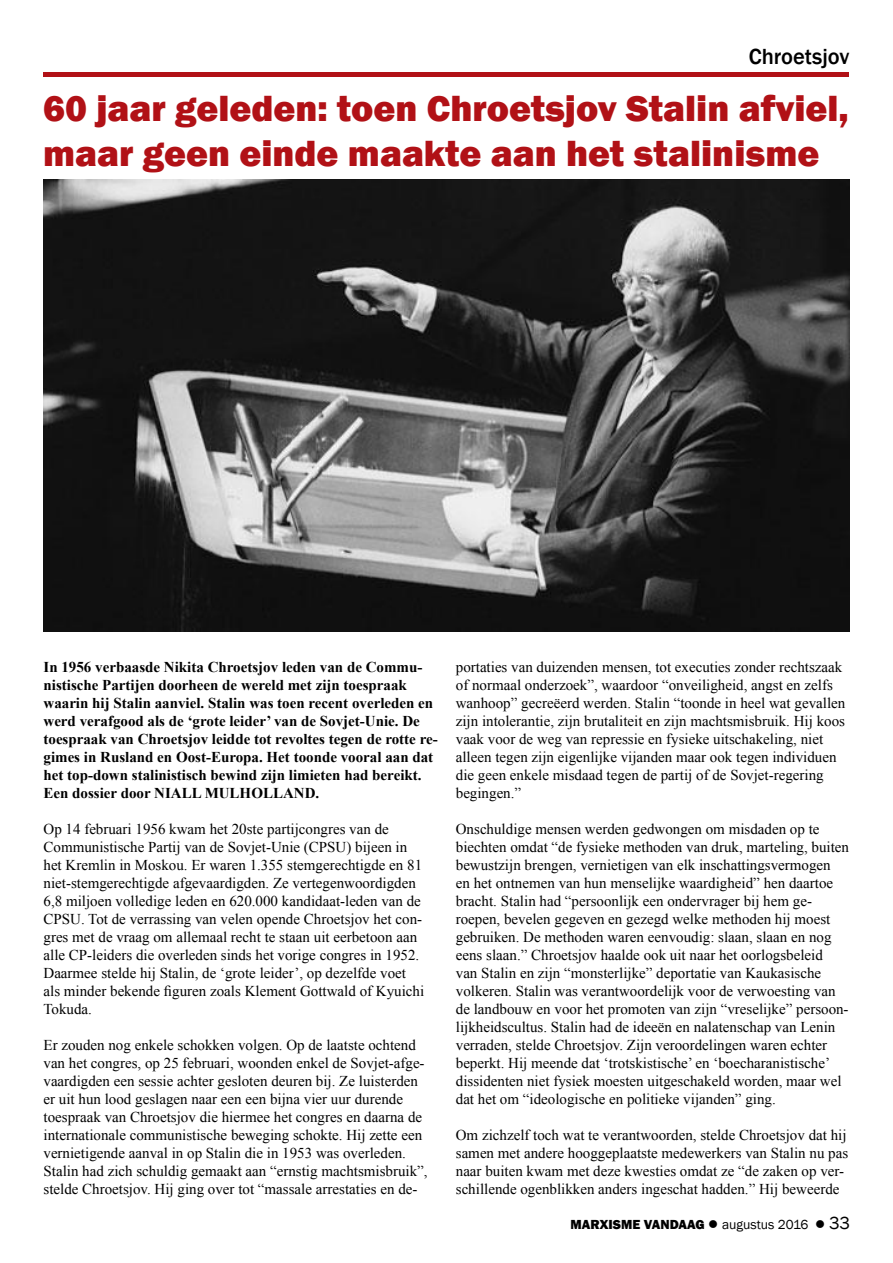
<style>
.page{position:relative;width:893px;height:1263px;background:#fff}
.page>*{position:absolute;margin:0;border:0;box-sizing:border-box;transform-origin:0 0}
.t1{font:800 37.5px/45px "Franklin Gothic";color:#b11116}
.t2{font:500 22.5px "Franklin Gothic";color:#000}
.t3{font:15px/18px "Times New Roman";color:#000}
.t4{font:700 15px/18px "Times New Roman";color:#000}
.t5{font:800 13.5px "Franklin Gothic";color:#000}
.s1{font-weight:400}
.s2{font-weight:400;font-size:18px}
</style>
<div class="page">
<div style="left:44px;top:72px;width:805px;height:5px;background:#b11116"></div>
<img style="left:43px;top:180px;width:806px;height:451px">
<h2 class="t2" style="left:749px;top:42px;width:102px">Chroetsjov</h2>
<h1 class="t1" style="left:43px;top:85px;width:807px">60 jaar geleden: toen Chroetsjov Stalin afviel, maar geen einde maakte aan het stalinisme</h1>
<p class="t4" style="left:44px;top:657px;width:396px">In 1956 verbaasde Nikita Chroetsjov leden van de Commu&shy;nistische Partijen doorheen de wereld met zijn toespraak waarin hij Stalin aanviel. Stalin was toen recent overleden en werd verafgood als de ‘grote leider’ van de Sovjet-Unie. De toespraak van Chroetsjov leidde tot revoltes tegen de rotte re&shy;gimes in Rusland en Oost-Europa. Het toonde vooral aan dat het top-down stalinistisch bewind zijn limieten had bereikt.<br>Een dossier door NIALL MULHOLLAND.</p>
<p class="t3" style="left:44px;top:820px;width:382px">Op 14 februari 1956 kwam het 20ste partijcongres van de Communistische Partij van de Sovjet-Unie (CPSU) bijeen in het Kremlin in Moskou. Er waren 1.355 stemgerechtigde en 81 niet-stemgerechtigde afgevaardigden. Ze vertegenwoordigden 6,8 miljoen volledige leden en 620.000 kandidaat-leden van de CPSU. Tot de verrassing van velen opende Chroetsjov het con&shy;gres met de vraag om allemaal recht te staan uit eerbetoon aan alle CP-leiders die overleden sinds het vorige congres in 1952.<br>Daarmee stelde hij Stalin, de ‘grote leider’, op dezelfde voet als minder bekende figuren zoals Klement Gottwald of Kyuichi Tokuda.</p>
<p class="t3" style="left:44px;top:1036px;width:386px">Er zouden nog enkele schokken volgen. Op de laatste ochtend van het congres, op 25 februari, woonden enkel de Sovjet-afge&shy;vaardigden een sessie achter gesloten deuren bij. Ze luisterden er uit hun lood geslagen naar een een bijna vier uur durende toespraak van Chroetsjov die hiermee het congres en daarna de internationale communistische beweging schokte. Hij zette een vernietigende aanval in op Stalin die in 1953 was overleden.<br>Stalin had zich schuldig gemaakt aan “ernstig machtsmisbruik”, stelde Chroetsjov. Hij ging over tot “massale arrestaties en de-</p>
<p class="t3" style="left:456px;top:658px;width:391px">portaties van duizenden mensen, tot executies zonder rechtszaak of normaal onderzoek”, waardoor “onveiligheid, angst en zelfs wanhoop” gecreëerd werden. Stalin “toonde in heel wat gevallen zijn intolerantie, zijn brutaliteit en zijn machtsmisbruik. Hij koos vaak voor de weg van repressie en fysieke uitschakeling, niet alleen tegen zijn eigenlijke vijanden maar ook tegen individuen die geen enkele misdaad tegen de partij of de Sovjet-regering begingen.”</p>
<p class="t3" style="left:456px;top:820px;width:395px">Onschuldige mensen werden gedwongen om misdaden op te biechten omdat “de fysieke methoden van druk, marteling, buiten bewustzijn brengen, vernietigen van elk inschattingsvermogen<br>en het ontnemen van hun menselijke waardigheid” hen daartoe bracht. Stalin had “persoonlijk een ondervrager bij hem ge&shy;roepen, bevelen gegeven en gezegd welke methoden hij moest gebruiken. De methoden waren eenvoudig: slaan, slaan en nog eens slaan.” Chroetsjov haalde ook uit naar het oorlogsbeleid<br>van Stalin en zijn “monsterlijke” deportatie van Kaukasische volkeren. Stalin was verantwoordelijk voor de verwoesting van de landbouw en voor het promoten van zijn “vreselijke” persoon&shy;lijkheidscultus. Stalin had de ideeën en nalatenschap van Lenin verraden, stelde Chroetsjov. Zijn veroordelingen waren echter beperkt. Hij meende dat ‘trotskistische’ en ‘boecharanistische’ dissidenten niet fysiek moesten uitgeschakeld worden, maar wel dat het om “ideologische en politieke vijanden” ging.</p>
<p class="t3" style="left:456px;top:1126px;width:394px">Om zichzelf toch wat te verantwoorden, stelde Chroetsjov dat hij samen met andere hooggeplaatste medewerkers van Stalin nu pas naar buiten kwam met deze kwesties omdat ze “de zaken op ver&shy;schillende ogenblikken anders ingeschat hadden.” Hij beweerde</p>
<p class="t5" style="left:571px;top:1216px;width:281px">MARXISME VANDAAG ● <span class="s1">augustus 2016</span> ● <span class="s2">33</span></p>
</div>
